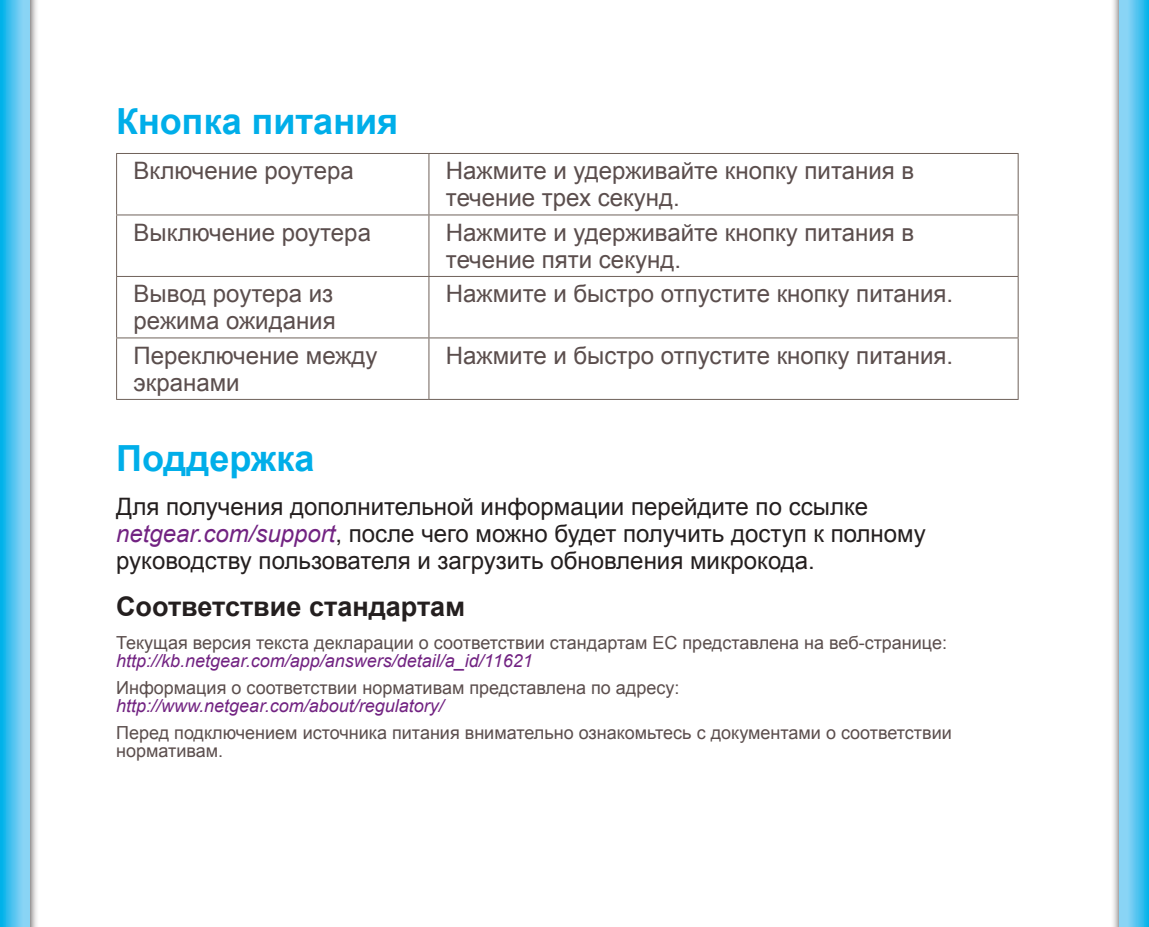
<style>
.page{position:relative;width:1149px;height:927px;background:#fff}
.page>*{position:absolute;margin:0;border:0;box-sizing:border-box;transform-origin:0 0}
.t1{font:700 36px "Arial";color:#00aee9}
.t2{font:700 27px "Arial";color:#241f1f}
.t3{font:24px/27px "Arial";color:#5b4e4d}
.t4{font:24px/27px "Arial";color:#241f1f}
.t5{font:18px/18px "Arial";color:#5b4e4d}
.t6{font:italic 18px "Arial";color:#722382}
.s1{font-style:italic;color:#722382}
</style>
<div class="page">
<svg style="left:30px;top:0;width:7px;height:927px;background:#cccbcb"></svg>
<svg style="left:0;top:0;width:30px;height:927px;background:#49c2ef"></svg>
<svg style="left:1113px;top:0;width:6px;height:927px"></svg>
<svg style="left:1119px;top:0;width:29px;height:927px;background:#5dc8f1"></svg>
<hr style="left:116px;top:153px;width:313px;height:1px;background:#6f625a">
<hr style="left:116px;top:154px;width:1px;height:61px;background:#6f625a">
<hr style="left:429px;top:153px;width:589px;height:1px;background:#6f625a">
<hr style="left:428px;top:154px;width:1px;height:61px;background:#6f625a">
<hr style="left:1017px;top:154px;width:1px;height:61px;background:#6f625a">
<hr style="left:116px;top:214px;width:313px;height:1px;background:#6f625a">
<hr style="left:116px;top:215px;width:1px;height:61px;background:#6f625a">
<hr style="left:429px;top:214px;width:589px;height:1px;background:#6f625a">
<hr style="left:428px;top:215px;width:1px;height:61px;background:#6f625a">
<hr style="left:1017px;top:215px;width:1px;height:61px;background:#6f625a">
<hr style="left:116px;top:276px;width:313px;height:1px;background:#6f625a">
<hr style="left:116px;top:277px;width:1px;height:60px;background:#6f625a">
<hr style="left:429px;top:276px;width:589px;height:1px;background:#6f625a">
<hr style="left:428px;top:277px;width:1px;height:60px;background:#6f625a">
<hr style="left:1017px;top:277px;width:1px;height:60px;background:#6f625a">
<hr style="left:116px;top:337px;width:313px;height:1px;background:#6f625a">
<hr style="left:116px;top:338px;width:1px;height:61px;background:#6f625a">
<hr style="left:429px;top:337px;width:589px;height:1px;background:#6f625a">
<hr style="left:428px;top:338px;width:1px;height:61px;background:#6f625a">
<hr style="left:1017px;top:338px;width:1px;height:61px;background:#6f625a">
<hr style="left:116px;top:399px;width:313px;height:1px;background:#6f625a">
<hr style="left:429px;top:399px;width:589px;height:1px;background:#6f625a">
<h1 class="t1" style="left:116px;top:98px;width:283px">Кнопка питания</h1>
<p class="t3" style="left:134px;top:158px;width:221px">Включение роутера</p>
<p class="t3" style="left:446px;top:158px;width:469px">Нажмите и удерживайте кнопку питания в течение трех секунд.</p>
<p class="t3" style="left:134px;top:219px;width:239px">Выключение роутера</p>
<p class="t3" style="left:446px;top:219px;width:469px">Нажмите и удерживайте кнопку питания в течение пяти секунд.</p>
<p class="t3" style="left:134px;top:281px;width:203px">Вывод роутера из режима ожидания</p>
<p class="t3" style="left:446px;top:281px;width:508px">Нажмите и быстро отпустите кнопку питания.</p>
<p class="t3" style="left:134px;top:342px;width:245px">Переключение между экранами</p>
<p class="t3" style="left:446px;top:342px;width:508px">Нажмите и быстро отпустите кнопку питания.</p>
<h1 class="t1" style="left:116px;top:434px;width:200px">Поддержка</h1>
<p class="t4" style="left:116px;top:493px;width:811px">Для получения дополнительной информации перейдите по ссылке <span class="s1">netgear.com/support</span>, после чего можно будет получить доступ к полному руководству пользователя и загрузить обновления микрокода.</p>
<p class="t2" style="left:116px;top:588px;width:350px">Соответствие стандартам</p>
<p class="t5" style="left:116px;top:634px;width:832px">Текущая версия текста декларации о соответствии стандартам ЕС представлена на веб-странице:</p>
<p class="t6" style="left:116px;top:649px;width:418px">http://kb.netgear.com/app/answers/detail/a_id/11621</p>
<p class="t5" style="left:116px;top:679px;width:564px">Информация о соответствии нормативам представлена по адресу:</p>
<p class="t6" style="left:116px;top:694px;width:329px">http://www.netgear.com/about/regulatory/</p>
<p class="t5" style="left:116px;top:724px;width:837px">Перед подключением источника питания внимательно ознакомьтесь с документами о соответствии нормативам.</p>
</div>
